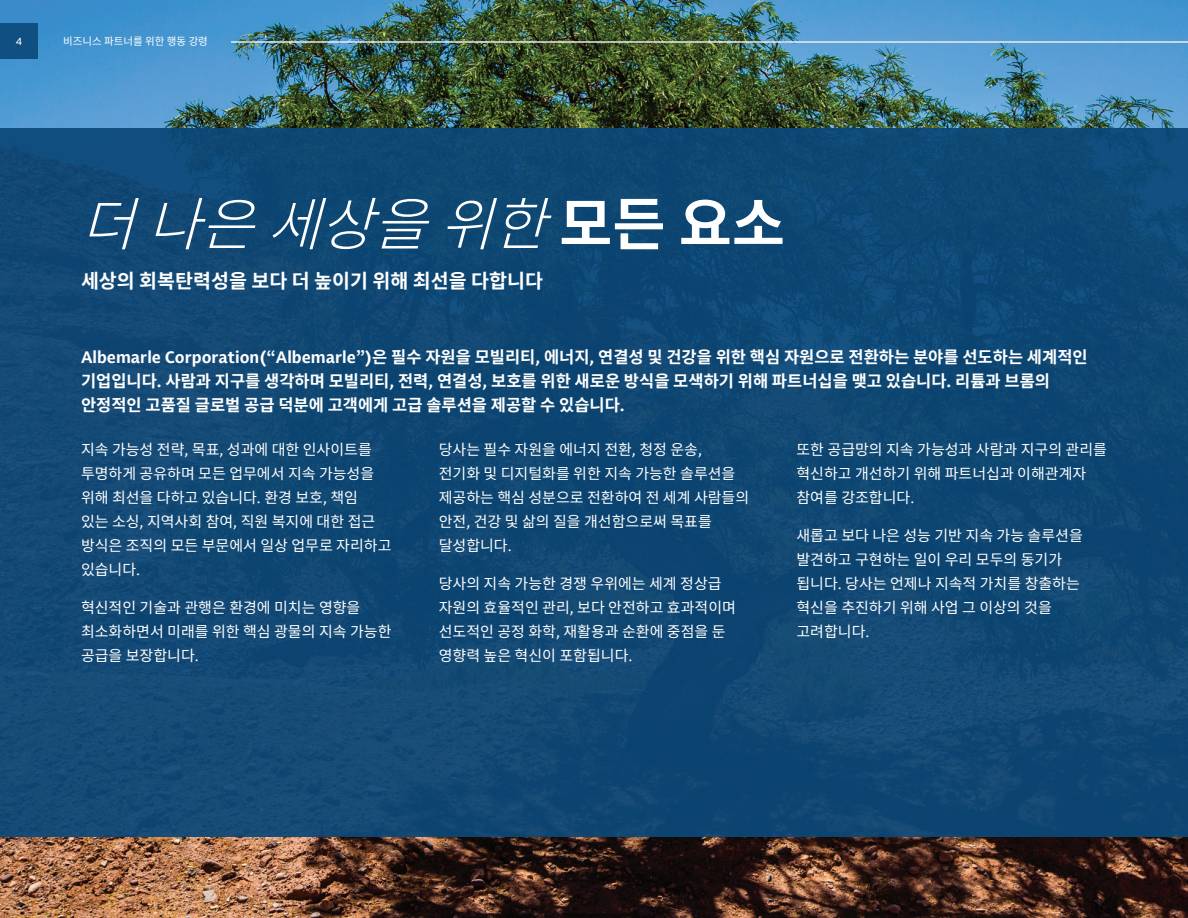
<style>
.page{position:relative;width:1188px;height:918px;background:#fff}
.page>*{position:absolute;margin:0;border:0;box-sizing:border-box;transform-origin:0 0}
.t1{font:italic 300 57.75px "Noto Sans CJ Kkr";color:#fff}
.t2{font:700 19.5px "Noto Sans CJ Kkr";color:#fff}
.t3{font:700 16.5px/24px "Noto Sans CJ Kkr";color:#fff}
.t4{font:15px/24px "Noto Sans CJ Kkr";color:#fff}
.t5{font:10.5px "Noto Sans CJ Kkr";color:#fff}
.t6{font:10.5px "Lemance";color:#fff}
.s1{font-weight:700;font-style:normal}
.s2{font-family:"Lemance"}
</style>
<div class="page">
<img style="left:0;top:0;width:1188px;height:918px">
<div style="left:0;top:128px;width:1188px;height:709px;background:#0b4879"></div>
<div style="left:0;top:23px;width:38px;height:35px;background:#0f4f81"></div>
<hr style="left:231px;top:41px;width:957px;height:1px;background:#eeeeef">
<p class="t6" style="left:16px;top:34px;width:8px">4</p>
<p class="t5" style="left:63px;top:35px;width:146px">비즈니스 파트너를 위한 행동 강령</p>
<h1 class="t1" style="left:81px;top:192px;width:706px">더나은세상을위한<span class="s1">모든 요소</span></h1>
<h2 class="t2" style="left:81px;top:269px;width:463px">세상의 회복탄력성을 보다 더 높이기 위해 최선을 다합니다</h2>
<p class="t3" style="left:81px;top:345px;width:1008px"><span class="s2">Albemarle Corporation(</span>“<span class="s2">Albemarle</span>”<span class="s2">)</span>은 필수 자원을 모빌리티<span class="s2">,</span> 에너지<span class="s2">,</span> 연결성 및 건강을 위한 핵심 자원으로 전환하는 분야를 선도하는 세계적인 기업입니다<span class="s2">.</span> 사람과 지구를 생각하며 모빌리티<span class="s2">,</span> 전력<span class="s2">,</span> 연결성<span class="s2">,</span> 보호를 위한 새로운 방식을 모색하기 위해 파트너십을 맺고 있습니다<span class="s2">.</span> 리튬과 브롬의 안정적인 고품질 글로벌 공급 덕분에 고객에게 고급 솔루션을 제공할 수 있습니다<span class="s2">.</span></p>
<p class="t4" style="left:81px;top:438px;width:312px">지속 가능성 전략<span class="s2">,</span> 목표<span class="s2">,</span> 성과에 대한 인사이트를 투명하게 공유하며 모든 업무에서 지속 가능성을 위해 최선을 다하고 있습니다<span class="s2">.</span> 환경 보호<span class="s2">,</span> 책임<br>있는 소싱<span class="s2">,</span> 지역사회 참여<span class="s2">,</span> 직원 복지에 대한 접근 방식은 조직의 모든 부문에서 일상 업무로 자리하고 있습니다<span class="s2">.</span></p>
<p class="t4" style="left:81px;top:596px;width:312px">혁신적인 기술과 관행은 환경에 미치는 영향을 최소화하면서 미래를 위한 핵심 광물의 지속 가능한 공급을 보장합니다<span class="s2">.</span></p>
<p class="t4" style="left:439px;top:438px;width:312px">당사는 필수 자원을 에너지 전환<span class="s2">,</span> 청정 운송<span class="s2">,<br></span>전기화 및 디지털화를 위한 지속 가능한 솔루션을 제공하는 핵심 성분으로 전환하여 전 세계 사람들의 안전<span class="s2">,</span> 건강 및 삶의 질을 개선함으로써 목표를 달성합니다<span class="s2">.</span></p>
<p class="t4" style="left:439px;top:572px;width:299px">당사의 지속 가능한 경쟁 우위에는 세계 정상급 자원의 효율적인 관리<span class="s2">,</span> 보다 안전하고 효과적이며 선도적인 공정 화학<span class="s2">,</span> 재활용과 순환에 중점을 둔 영향력 높은 혁신이 포함됩니다<span class="s2">.</span></p>
<p class="t4" style="left:796px;top:438px;width:312px">또한 공급망의 지속 가능성과 사람과 지구의 관리를 혁신하고 개선하기 위해 파트너십과 이해관계자 참여를 강조합니다<span class="s2">.</span></p>
<p class="t4" style="left:796px;top:524px;width:288px">새롭고 보다 나은 성능 기반 지속 가능 솔루션을 발견하고 구현하는 일이 우리 모두의 동기가 됩니다<span class="s2">.</span> 당사는 언제나 지속적 가치를 창출하는 혁신을 추진하기 위해 사업 그 이상의 것을 고려합니다<span class="s2">.</span></p>
</div>
